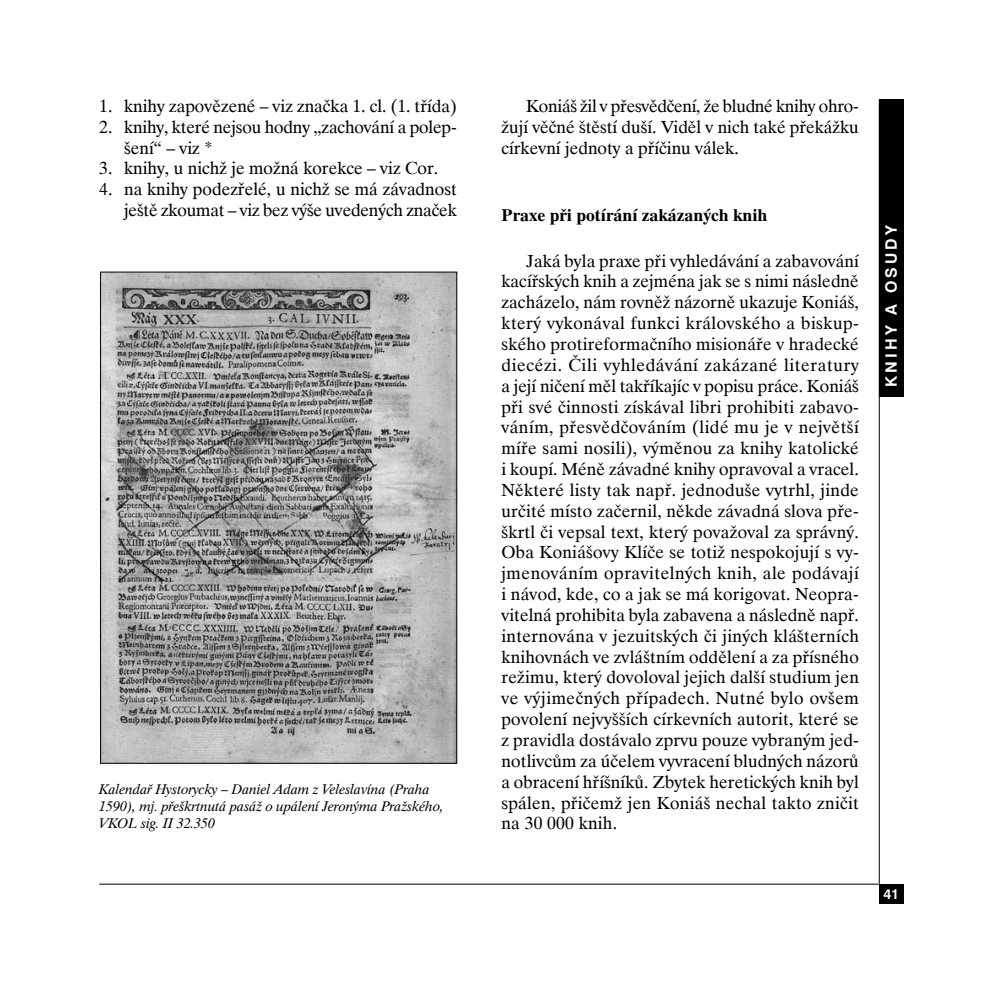
<style>
.page{position:relative;width:993px;height:993px;background:#fff}
.page>*{position:absolute;margin:0;border:0;box-sizing:border-box;transform-origin:0 0}
.t1{font:17.5px/20.8px "Dutch 801 AT";color:#000;text-align:justify}
.t2{font:700 17.5px "Dutch 801 AT";color:#000}
.t3{font:700 15.75px "Swiss 721 AT";letter-spacing:.2em;color:#fff}
.t4{font:italic 14px/16.8px "Dutch 801 AT";color:#000}
.t5{font:700 14px "Swiss 721 AT";color:#fff}
</style>
<div class="page">
<hr style="left:99px;top:883px;width:779px;height:1px;background:#000">
<hr style="left:878px;top:99px;width:1px;height:784px;background:#000">
<div style="left:878px;top:883px;width:25px;height:20px;background:#000"></div>
<div style="left:878px;top:99px;width:25px;height:298px;background:#000"></div>
<img style="left:102px;top:274px;width:353px;height:487px">
<p class="t1" style="left:99px;top:97px;width:359px">1. knihy zapovězené – viz značka 1. cl. (1. třída)</p>
<p class="t1" style="left:124px;top:118px;width:334px;text-indent:-25px">2. knihy, které nejsou hodny „zachování a polep&shy;šení“ – viz *</p>
<p class="t1" style="left:99px;top:160px;width:340px">3. knihy, u nichž je možná korekce – viz Cor.</p>
<p class="t1" style="left:99px;top:181px;width:359px;text-align:right">4. na knihy podezřelé, u nichž se má závadnost ještě zkoumat – viz bez výše uvedených značek</p>
<p class="t4" style="left:99px;top:782px;width:346px">Kalendař Hystorycky – Daniel Adam z Veleslavína (Praha<br>1590), mj. přeškrtnutá pasáž o upálení Jeronýma Pražského,<br>VKOL sig. II 32.350</p>
<p class="t1" style="left:501px;top:97px;width:359px;text-indent:25px">Koniáš žil v přesvědčení, že bludné knihy ohro&shy;žují věčné štěstí duší. Viděl v nich také překážku církevní jednoty a příčinu válek.</p>
<p class="t2" style="left:501px;top:208px;width:267px">Praxe při potírání zakázaných knih</p>
<p class="t1" style="left:501px;top:252px;width:359px;text-indent:25px">Jaká byla praxe při vyhledávání a zabavování kacířských knih a zejména jak se s nimi následně zacházelo, nám rovněž názorně ukazuje Koniáš, který vykonával funkci královského a biskup&shy;ského protireformačního misionáře v hradecké diecézi. Čili vyhledávání zakázané literatury a její ničení měl takříkajíc v popisu práce. Koniáš při své činnosti získával libri prohibiti zabavo&shy;váním, přesvědčováním (lidé mu je v největší míře sami nosili), výměnou za knihy katolické i koupí. Méně závadné knihy opravoval a vracel.<br>Některé listy tak např. jednoduše vytrhl, jinde určité místo začernil, někde závadná slova pře&shy;škrtl či vepsal text, který považoval za správný.<br>Oba Koniášovy Klíče se totiž nespokojují s vy&shy;jmenováním opravitelných knih, ale podávají i návod, kde, co a jak se má korigovat. Neopra&shy;vitelná prohibita byla zabavena a následně např. internována v jezuitských či jiných klášterních knihovnách ve zvláštním oddělení a za přísného režimu, který dovoloval jejich další studium jen ve výjimečných případech. Nutné bylo ovšem povolení nejvyšších církevních autorit, které se z pravidla dostávalo zprvu pouze vybraným jed&shy;notlivcům za účelem vyvracení bludných názorů a obracení hříšníků. Zbytek heretických knih byl spálen, přičemž jen Koniáš nechal takto zničit na 30 000 knih.</p>
<p class="t3" style="left:881px;top:387px;width:163px;rotate:-90deg">KNIHY A OSUDY</p>
<p class="t5" style="left:883px;top:885px;width:17px">41</p>
</div>
